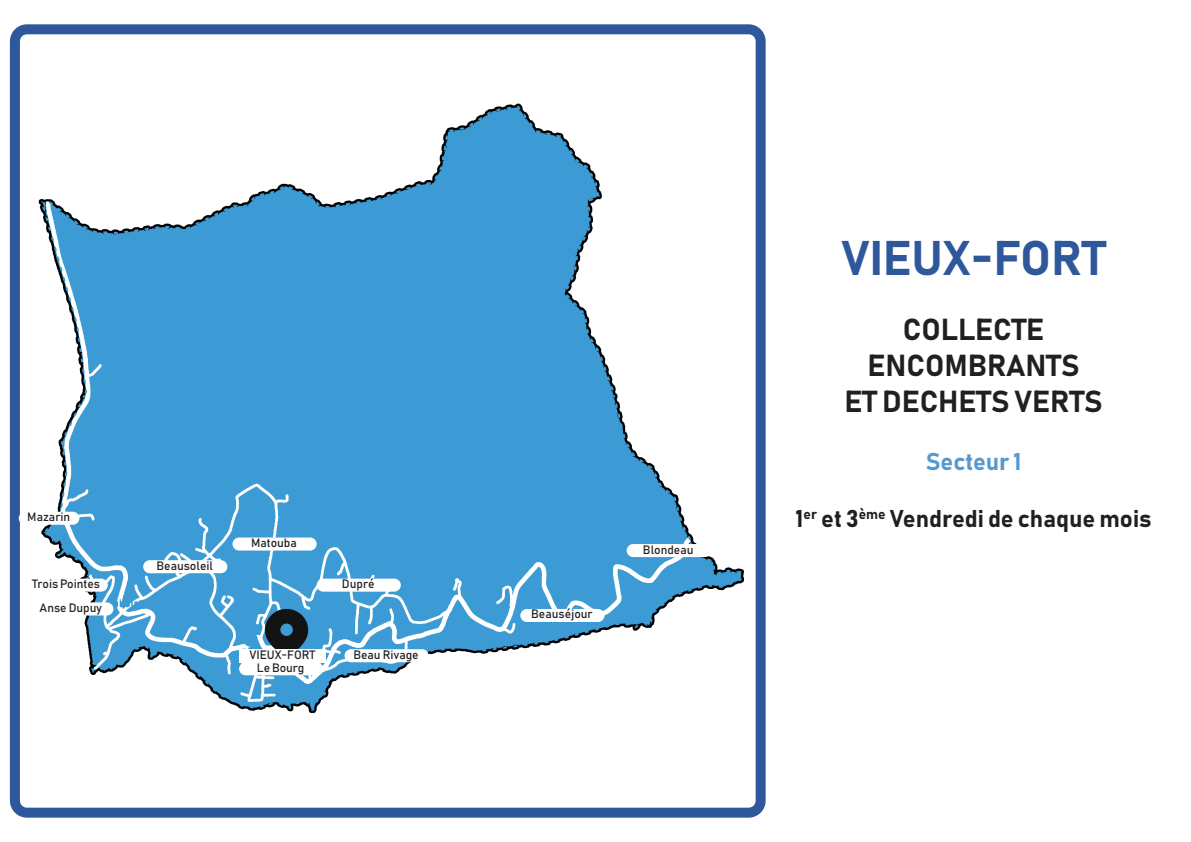
<style>
.page{position:relative;width:1191px;height:842px;background:#fff}
.page>*{position:absolute;margin:0;border:0;box-sizing:border-box;transform-origin:0 0}
.t1{font:48px "Bahnschrift";color:#2f579c}
.t2{font:30px "Bahnschrift";color:#231f20}
.t3{font:24px "Bahnschrift";color:#231f20}
.t4{font:24px "Bahnschrift";color:#5799cf}
.t5{font:12px "Bahnschrift";color:#231f20}
</style>
<div class="page">
<img style="left:9px;top:35px;width:757px;height:772px">
<div style="left:10px;top:24px;width:755px;height:794px;border:10px solid #2f579c;border-radius:12px"></div>
<div style="left:29px;top:602px;width:84px;height:13px;background:#fff;border-radius:7px"></div>
<div style="left:24px;top:579px;width:84px;height:13px;background:#fff;border-radius:7px"></div>
<div style="left:19px;top:512px;width:60px;height:13px;background:#fff;border-radius:7px"></div>
<div style="left:344px;top:649px;width:85px;height:13px;background:#fff;border-radius:7px"></div>
<div style="left:520px;top:609px;width:84px;height:13px;background:#fff;border-radius:7px"></div>
<div style="left:626px;top:544px;width:85px;height:13px;background:#fff;border-radius:7px"></div>
<div style="left:317px;top:579px;width:84px;height:13px;background:#fff;border-radius:7px"></div>
<div style="left:143px;top:560px;width:84px;height:13px;background:#fff;border-radius:7px"></div>
<div style="left:232px;top:537px;width:85px;height:13px;background:#fff;border-radius:7px"></div>
<div style="left:239px;top:662px;width:84px;height:13px;background:#fff;border-radius:7px"></div>
<div style="left:239px;top:649px;width:86px;height:13px;background:#fff"></div>
<p class="t5" style="left:27px;top:509px;width:44px">Mazarin</p>
<p class="t5" style="left:32px;top:576px;width:69px">Trois Pointes</p>
<p class="t5" style="left:40px;top:600px;width:64px">Anse Dupuy</p>
<p class="t5" style="left:156px;top:558px;width:58px">Beausoleil</p>
<p class="t5" style="left:251px;top:535px;width:47px">Matouba</p>
<p class="t5" style="left:249px;top:647px;width:67px">VIEUX-FORT</p>
<p class="t5" style="left:257px;top:660px;width:49px">Le Bourg</p>
<p class="t5" style="left:342px;top:576px;width:34px">Dupré</p>
<p class="t5" style="left:353px;top:647px;width:67px">Beau Rivage</p>
<p class="t5" style="left:531px;top:607px;width:63px">Beauséjour</p>
<p class="t5" style="left:643px;top:542px;width:52px">Blondeau</p>
<p class="t1" style="left:841px;top:228px;width:265px">VIEUX-FORT</p>
<p class="t2" style="left:903px;top:310px;width:143px">COLLECTE</p>
<p class="t2" style="left:867px;top:346px;width:213px">ENCOMBRANTS</p>
<p class="t2" style="left:844px;top:382px;width:260px">ET DECHETS VERTS</p>
<p class="t4" style="left:925px;top:446px;width:97px">Secteur 1</p>
<p class="t3" style="left:795px;top:504px;width:357px">1<sup>er</sup> et 3<sup>ème</sup> Vendredi de chaque mois</p>
</div>
